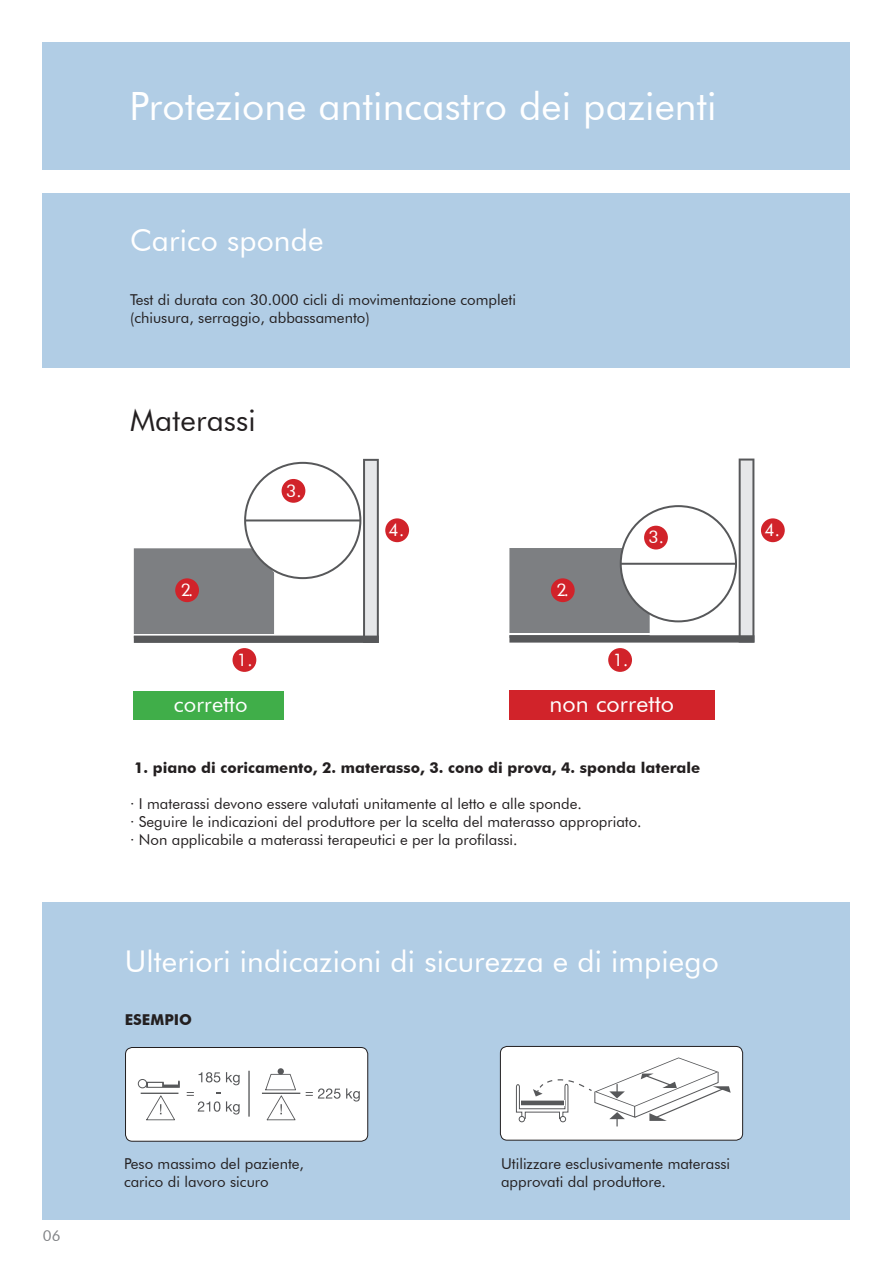
<style>
.page{position:relative;width:893px;height:1263px;background:#fff}
.page>*{position:absolute;margin:0;border:0;box-sizing:border-box;transform-origin:0 0}
.t1{font:39px "Futura BT";letter-spacing:.005em;color:#fff}
.t2{font:30px "Futura BT";letter-spacing:.005em;color:#fff}
.t3{font:30px "Futura BT";letter-spacing:.005em;color:#231f20}
.t4{font:23.25px "Futura BT";letter-spacing:.005em;color:#fff}
.t5{font:21.9px "Futura BT";letter-spacing:.005em;color:#fff}
.t6{font:17.4px "Futura BT";color:#fff}
.t7{font:15px/18px "Futura BT";color:#231f20}
.t8{font:700 15px "Futura BT";color:#231f20}
.t9{font:15px "Futura BT";color:#808285}
</style>
<div class="page">
<div style="left:43px;top:193px;width:807px;height:175px;background:#b1cde5"></div>
<div style="left:43px;top:43px;width:807px;height:127px;background:#b1cde5"></div>
<div style="left:43px;top:903px;width:807px;height:317px;background:#b1cde5"></div>
<div style="left:134px;top:691px;width:150px;height:28px;background:#40ae49"></div>
<svg style="left:134px;top:459px;width:245px;height:184px"></svg>
<div style="left:245px;top:463px;width:115px;height:115px;background:#fff;border-radius:50%"></div>
<div style="left:244px;top:462px;width:117px;height:117px;border:2px solid #57585a;border-radius:50%"></div>
<hr style="left:245px;top:519px;width:115px;height:2px;background:#57585a">
<div style="left:175px;top:578px;width:24px;height:24px;background:#d1232a;border-radius:50%"></div>
<div style="left:233px;top:648px;width:23px;height:24px;background:#d1232a;border-radius:50%"></div>
<div style="left:282px;top:479px;width:23px;height:24px;background:#d1232a;border-radius:50%"></div>
<div style="left:385px;top:518px;width:24px;height:24px;background:#d1232a;border-radius:50%"></div>
<div style="left:509px;top:689px;width:206px;height:30px;background:#d1232a"></div>
<svg style="left:509px;top:458px;width:245px;height:185px"></svg>
<div style="left:621px;top:506px;width:115px;height:115px;background:#fff;border-radius:50%"></div>
<div style="left:620px;top:505px;width:117px;height:117px;border:2px solid #57585a;border-radius:50%"></div>
<hr style="left:621px;top:563px;width:115px;height:2px;background:#57585a">
<div style="left:644px;top:526px;width:24px;height:23px;background:#d1232a;border-radius:50%"></div>
<div style="left:551px;top:578px;width:24px;height:24px;background:#d1232a;border-radius:50%"></div>
<div style="left:608px;top:648px;width:24px;height:24px;background:#d1232a;border-radius:50%"></div>
<div style="left:761px;top:518px;width:24px;height:24px;background:#d1232a;border-radius:50%"></div>
<div style="left:500px;top:1046px;width:243px;height:94px;background:#fff;border-radius:7px"></div>
<div style="left:500px;top:1046px;width:243px;height:94px;border:1px solid #231f20;border-radius:7px"></div>
<svg style="left:516px;top:1057px;width:215px;height:69px"></svg>
<div style="left:126px;top:1047px;width:242px;height:94px;background:#fff;border-radius:7px"></div>
<div style="left:125px;top:1047px;width:243px;height:94px;border:1px solid #231f20;border-radius:7px"></div>
<svg style="left:199px;top:1072px;width:21px;height:10px"></svg>
<svg style="left:226px;top:1072px;width:14px;height:13px"></svg>
<svg style="left:187px;top:1092px;width:53px;height:22px"></svg>
<svg style="left:306px;top:1088px;width:54px;height:13px"></svg>
<hr style="left:141px;top:1092px;width:37px;height:2px;background:#57585a">
<hr style="left:262px;top:1092px;width:38px;height:2px;background:#57585a">
<hr style="left:248px;top:1071px;width:2px;height:45px;background:#57585a">
<svg style="left:146px;top:1095px;width:29px;height:25px"></svg>
<svg style="left:265px;top:1068px;width:31px;height:52px"></svg>
<div style="left:138px;top:1079px;width:9px;height:9px;border:1px solid #57585a;border-radius:50%"></div>
<svg style="left:146px;top:1080px;width:34px;height:8px"></svg>
<p class="t9" style="left:43px;top:1227px;width:19px">06</p>
<h1 class="t1" style="left:129px;top:82px;width:589px">Protezione antincastro dei pazienti</h1>
<h2 class="t2" style="left:130px;top:222px;width:195px">Carico sponde</h2>
<p class="t7" style="left:130px;top:291px;width:387px">Test di durata con 30.000 cicli di movimentazione completi (chiusura, serraggio, abbassamento)</p>
<h2 class="t3" style="left:130px;top:402px;width:127px">Materassi</h2>
<p class="t6" style="left:286px;top:480px;width:17px">3.</p>
<p class="t6" style="left:181px;top:579px;width:14px">2.</p>
<p class="t6" style="left:237px;top:649px;width:17px">1.</p>
<p class="t6" style="left:389px;top:519px;width:17px">4.</p>
<p class="t6" style="left:556px;top:579px;width:14px">2.</p>
<p class="t6" style="left:648px;top:527px;width:17px">3.</p>
<p class="t6" style="left:613px;top:649px;width:17px">1.</p>
<h3 class="t5" style="left:174px;top:691px;width:75px">corretto</h3>
<h3 class="t4" style="left:549px;top:689px;width:126px">non corretto</h3>
<p class="t8" style="left:134px;top:759px;width:568px">1. piano di coricamento, 2. materasso, 3. cono di prova, 4. sponda laterale</p>
<p class="t7" style="left:130px;top:795px;width:513px">· I materassi devono essere valutati unitamente al letto e alle sponde.<br>· Seguire le indicazioni del produttore per la scelta del materasso appropriato. · Non applicabile a materassi terapeutici e per la profilassi.</p>
<h2 class="t2" style="left:125px;top:943px;width:596px">Ulteriori indicazioni di sicurezza e di impiego</h2>
<p class="t8" style="left:125px;top:1011px;width:69px">Esempio</p>
<p class="t6" style="left:764px;top:519px;width:17px">4.</p>
<p class="t7" style="left:124px;top:1155px;width:181px">Peso massimo del paziente, carico di lavoro sicuro</p>
<p class="t7" style="left:501px;top:1155px;width:231px">Utilizzare esclusivamente materassi approvati dal produttore.</p>
</div>
